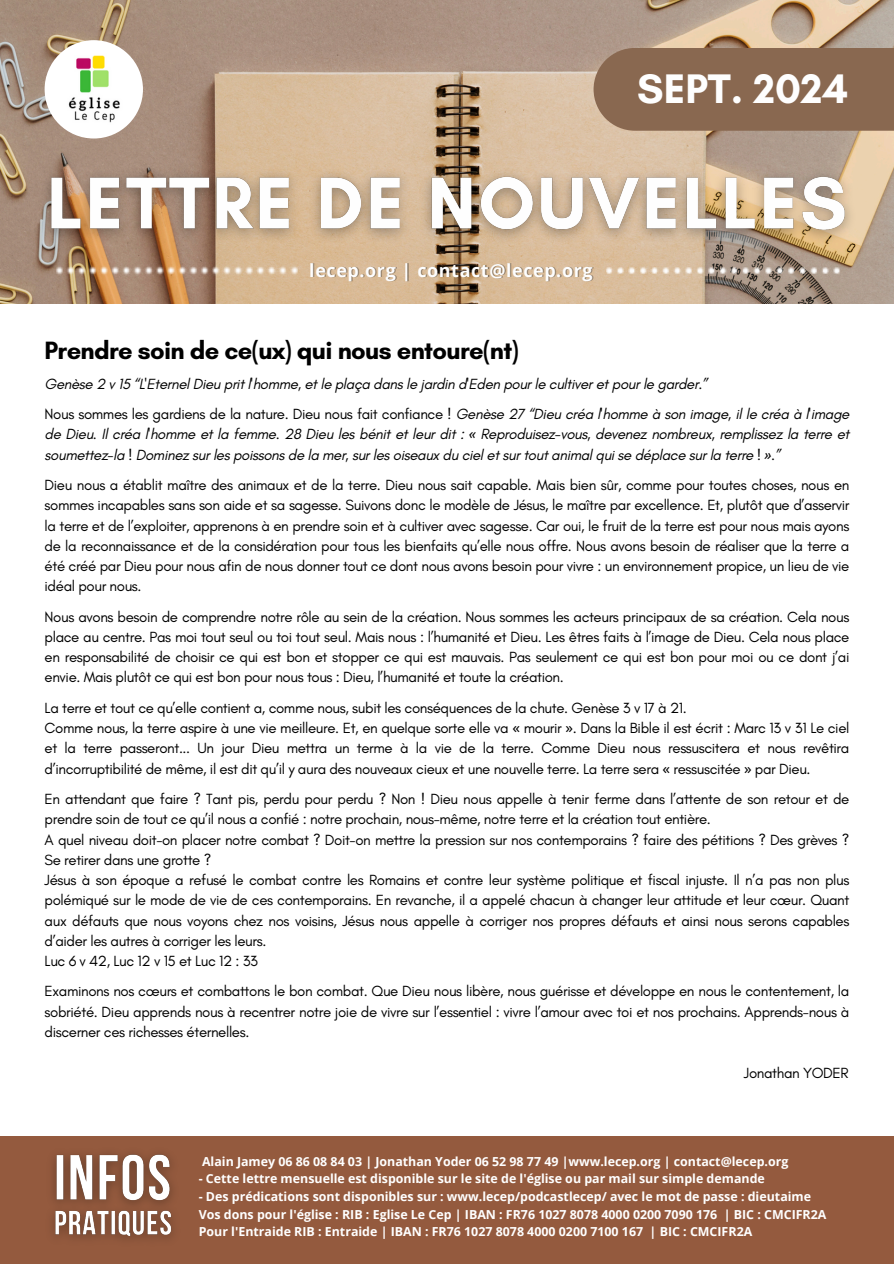
<style>
.page{position:relative;width:894px;height:1264px;background:#fff}
.page>*{position:absolute;margin:0;border:0;box-sizing:border-box;transform-origin:0 0}
.t1{font:700 42px "Glacial Indifference";color:#fefefe}
.t2{font:700 25.5px "Glacial Indifference";letter-spacing:-.025em;color:#000}
.t3{font:700 18px "Open Sans";letter-spacing:.03em;color:#fefefe}
.t4{font:15px/20.2px "Glacial Indifference";letter-spacing:-.025em;color:#000;text-align:justify}
.t5{font:italic 15px/20.2px "Glacial Indifference";letter-spacing:-.025em;color:#000;text-align:justify}
.t6{font:700 12.45px "Open Sans";color:#fff}
.s1{font-style:normal}
.s2{font-family:"Noto Sans"}
</style>
<div class="page">
<div style="left:0;top:1135px;width:893px;height:127px;background:#945a3e"></div>
<img style="left:0;top:0;width:893px;height:304px">
<div style="left:593px;top:48px;width:300px;height:83px;background:#896850"></div>
<svg style="left:45px;top:259px;width:12px;height:22px"></svg>
<svg style="left:57px;top:259px;width:240px;height:22px"></svg>
<div style="left:297px;top:259px;width:5px;height:22px;background:#d8b891"></div>
<div style="left:594px;top:259px;width:13px;height:23px;background:#dabd9b"></div>
<svg style="left:606px;top:259px;width:233px;height:23px"></svg>
<svg style="left:839px;top:259px;width:6px;height:23px"></svg>
<img style="left:45px;top:40px;width:98px;height:98px;border-radius:50%">
<img style="left:52px;top:1154px;width:121px;height:85px">
<img style="left:32px;top:158px;width:832px;height:94px">
<h6 class="t1" style="left:637px;top:63px;width:212px">SEPT. 2024</h6>
<h2 class="t3" style="left:309px;top:258px;width:285px">lecep.org | contact@lecep.org</h2>
<h6 class="t2" style="left:45px;top:334px;width:475px">Prendre soin de ce(ux) qui nous entoure(nt)</h6>
<h6 class="t5" style="left:45px;top:373px;width:664px">Genèse 2 v 15 “L'Eternel Dieu prit l'homme, et le plaça dans le jardin d'Eden pour le cultiver et pour le garder.”</h6>
<h6 class="t5" style="left:45px;top:403px;width:806px"><span class="s1">Nous sommes les gardiens de la nature. Dieu nous fait confiance !</span> Genèse 27 “Dieu créa l'homme à son image, il le créa à l'image de Dieu. Il créa l'homme et la femme. 28 Dieu les bénit et leur dit : <span class="s2">«</span> Reproduisez-vous, devenez nombreux, remplissez la terre et soumettez-la ! Dominez sur les poissons de la mer, sur les oiseaux du ciel et sur tout animal qui se déplace sur la terre ! <span class="s2">»</span>.”</h6>
<p class="t4" style="left:45px;top:474px;width:806px">Dieu nous a établit maître des animaux et de la terre. Dieu nous sait capable. Mais bien sûr, comme pour toutes choses, nous en sommes incapables sans son aide et sa sagesse. Suivons donc le modèle de Jésus, le maître par excellence. Et, plutôt que d’asservir la terre et de l’exploiter, apprenons à en prendre soin et à cultiver avec sagesse. Car oui, le fruit de la terre est pour nous mais ayons de la reconnaissance et de la considération pour tous les bienfaits qu’elle nous offre. Nous avons besoin de réaliser que la terre a été créé par Dieu pour nous afin de nous donner tout ce dont nous avons besoin pour vivre : un environnement propice, un lieu de vie idéal pour nous.</p>
<p class="t4" style="left:45px;top:606px;width:806px">Nous avons besoin de comprendre notre rôle au sein de la création. Nous sommes les acteurs principaux de sa création. Cela nous place au centre. Pas moi tout seul ou toi tout seul. Mais nous : l’humanité et Dieu. Les êtres faits à l’image de Dieu. Cela nous place en responsabilité de choisir ce qui est bon et stopper ce qui est mauvais. Pas seulement ce qui est bon pour moi ou ce dont j’ai envie. Mais plutôt ce qui est bon pour nous tous : Dieu, l’humanité et toute la création.</p>
<p class="t4" style="left:45px;top:697px;width:806px;text-align:left">La terre et tout ce qu’elle contient a, comme nous, subit les conséquences de la chute. Genèse 3 v 17 à 21.<br>Comme nous, la terre aspire à une vie meilleure. Et, en quelque sorte elle va <span class="s2">«</span> mourir <span class="s2">»</span>. Dans la Bible il est écrit : Marc 13 v 31 Le ciel et la terre passeront... Un jour Dieu mettra un terme à la vie de la terre. Comme Dieu nous ressuscitera et nous revêtira d’incorruptibilité de même, il est dit qu’il y aura des nouveaux cieux et une nouvelle terre. La terre sera <span class="s2">«</span> ressuscitée <span class="s2">»</span> par Dieu.</p>
<p class="t4" style="left:45px;top:788px;width:806px;text-align:left">En attendant que faire ? Tant pis, perdu pour perdu ? Non ! Dieu nous appelle à tenir ferme dans l’attente de son retour et de prendre soin de tout ce qu’il nous a confié : notre prochain, nous-même, notre terre et la création tout entière.<br>A quel niveau doit-on placer notre combat ? Doit-on mettre la pression sur nos contemporains ? faire des pétitions ? Des grèves ?<br>Se retirer dans une grotte ?<br>Jésus à son époque a refusé le combat contre les Romains et contre leur système politique et fiscal injuste. Il n’a pas non plus polémiqué sur le mode de vie de ces contemporains. En revanche, il a appelé chacun à changer leur attitude et leur cœur. Quant aux défauts que nous voyons chez nos voisins, Jésus nous appelle à corriger nos propres défauts et ainsi nous serons capables d’aider les autres à corriger les leurs.<br>Luc 6 v 42, Luc 12 v 15 et Luc 12 : 33</p>
<p class="t4" style="left:45px;top:981px;width:806px">Examinons nos cœurs et combattons le bon combat. Que Dieu nous libère, nous guérisse et développe en nous le contentement, la sobriété. Dieu apprends nous à recentrer notre joie de vivre sur l’essentiel : vivre l’amour avec toi et nos prochains. Apprends-nous à discerner ces richesses éternelles.</p>
<p class="t4" style="left:743px;top:1062px;width:106px">Jonathan YODER</p>
<h4 class="t6" style="left:202px;top:1152px;width:587px">Alain Jamey 06 86 08 84 03 | Jonathan Yoder 06 52 98 77 49 |www.lecep.org | contact@lecep.org</h4>
<h6 class="t6" style="left:199px;top:1170px;width:567px">- Cette lettre mensuelle est disponible sur le site de l'église ou par mail sur simple demande</h6>
<h6 class="t6" style="left:199px;top:1187px;width:613px">- Des prédications sont disponibles sur : www.lecep/podcastlecep/ avec le mot de passe : dieutaime</h6>
<h6 class="t6" style="left:199px;top:1205px;width:629px">Vos dons pour l'église : RIB : Eglise Le Cep | IBAN : FR76 1027 8078 4000 0200 7090 176 | BIC : CMCIFR2A</h6>
<h6 class="t6" style="left:199px;top:1222px;width:555px">Pour l'Entraide RIB : Entraide | IBAN : FR76 1027 8078 4000 0200 7100 167 | BIC : CMCIFR2A</h6>
</div>
